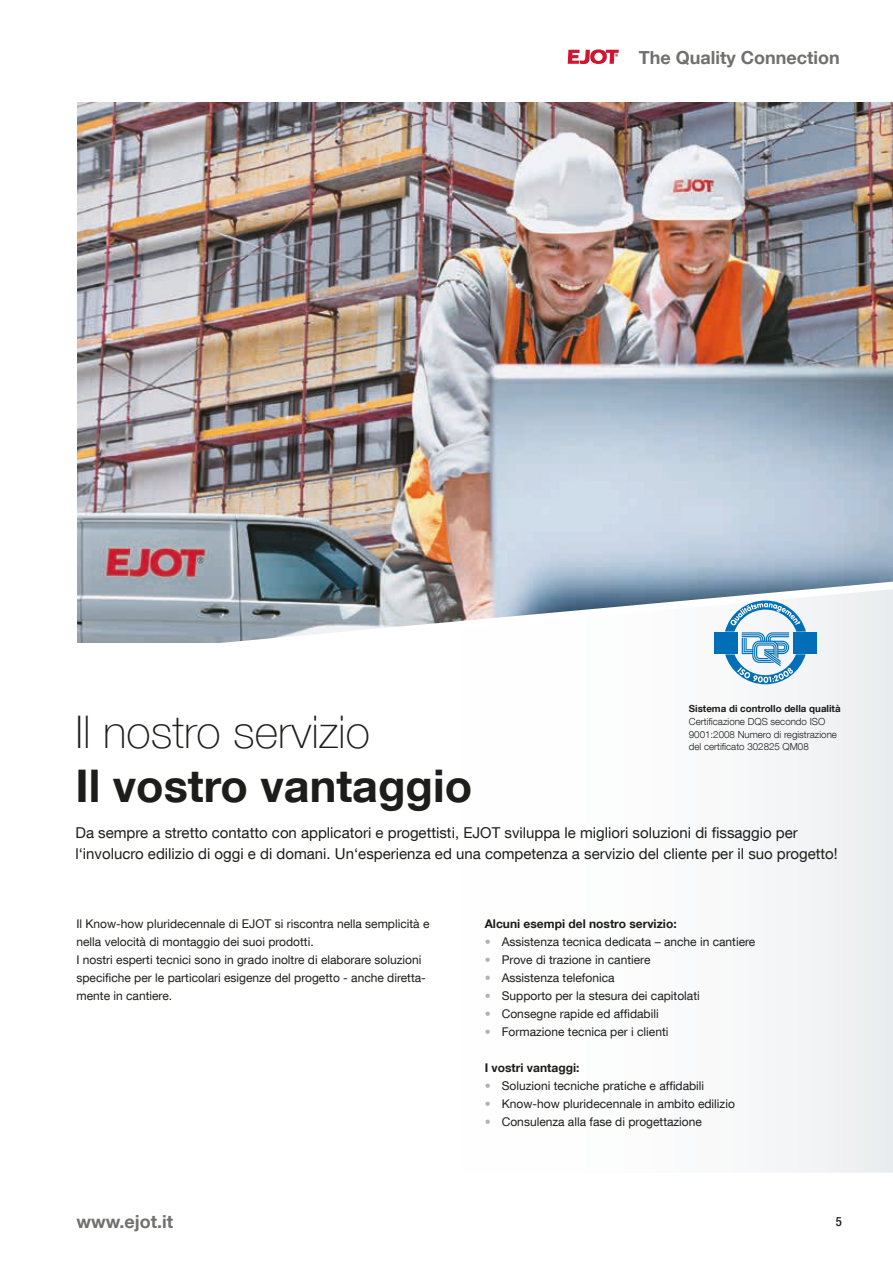
<style>
.page{position:relative;width:893px;height:1263px;background:#fff}
.page>*{position:absolute;margin:0;border:0;box-sizing:border-box;transform-origin:0 0}
.t1{font:700 45px "Helvetica Neue LT Com";color:#1d1d1b}
.t2{font:100 45px "Helvetica Neue LT Com";color:#1d1d1b}
.t3{font:700 18px "Helvetica Neue LT Com";color:#70706f}
.t4{font:15px/21px "Helvetica Neue LT Com";color:#1d1d1b}
.t5{font:500 condensed 12.75px "Helvetica Neue LT Com";color:#1d1d1b}
.t6{font:12px/18px "Helvetica Neue LT Com";color:#1d1d1b}
.t7{font:700 12px "Helvetica Neue LT Com";color:#1d1d1b}
.t8{font:300 9.75px/12.8px "Helvetica Neue LT Com";color:#1d1d1b}
.t9{font:700 9.75px "Helvetica Neue LT Com";color:#1d1d1b}
.s1{color:#b2b2b2}
</style>
<div class="page">
<svg style="left:568px;top:49px;width:51px;height:15px"></svg>
<img style="left:78px;top:103px;width:815px;height:471px">
<svg style="left:77px;top:574px;width:816px;height:599px"></svg>
<svg style="left:714px;top:600px;width:102px;height:84px"></svg>
<h1 class="t2" style="left:75px;top:705px;width:296px">Il nostro servizio</h1>
<h2 class="t3" style="left:639px;top:46px;width:202px">The Quality Connection</h2>
<p class="t9" style="left:689px;top:702px;width:153px">Sistema di controllo della qualità</p>
<p class="t8" style="left:689px;top:715px;width:150px">Certificazione DQS secondo ISO<br>9001:2008 Numero di registrazione</p>
<p class="t8" style="left:689px;top:740px;width:121px">del certificato 302825 QM08</p>
<h1 class="t1" style="left:75px;top:758px;width:398px">Il vostro vantaggio</h1>
<p class="t4" style="left:75px;top:822px;width:764px">Da sempre a stretto contatto con applicatori e progettisti, EJOT sviluppa le migliori soluzioni di fissaggio per l‘involucro edilizio di oggi e di domani. Un‘esperienza ed una competenza a servizio del cliente per il suo progetto!</p>
<p class="t6" style="left:77px;top:915px;width:354px">Il Know-how pluridecennale di EJOT si riscontra nella semplicità e nella velocità di montaggio dei suoi prodotti.<br>I nostri esperti tecnici sono in grado inoltre di elaborare soluzioni specifiche per le particolari esigenze del progetto - anche diretta&shy;mente in cantiere.</p>
<p class="t7" style="left:485px;top:916px;width:193px">Alcuni esempi del nostro servizio:</p>
<p class="t6" style="left:485px;top:933px;width:272px"><span class="s1">•</span> Assistenza tecnica dedicata – anche in cantiere</p>
<p class="t6" style="left:485px;top:951px;width:167px"><span class="s1">•</span> Prove di trazione in cantiere</p>
<p class="t6" style="left:485px;top:969px;width:131px"><span class="s1">•</span> Assistenza telefonica</p>
<p class="t6" style="left:485px;top:987px;width:217px"><span class="s1">•</span> Supporto per la stesura dei capitolati</p>
<p class="t6" style="left:485px;top:1005px;width:175px"><span class="s1">•</span> Consegne rapide ed affidabili</p>
<p class="t6" style="left:485px;top:1023px;width:185px"><span class="s1">•</span> Formazione tecnica per i clienti</p>
<p class="t7" style="left:485px;top:1060px;width:96px">I vostri vantaggi:</p>
<p class="t6" style="left:485px;top:1077px;width:221px"><span class="s1">•</span> Soluzioni tecniche pratiche e affidabili</p>
<p class="t6" style="left:485px;top:1095px;width:252px"><span class="s1">•</span> Know-how pluridecennale in ambito edilizio</p>
<p class="t6" style="left:485px;top:1113px;width:219px"><span class="s1">•</span> Consulenza alla fase di progettazione</p>
<h2 class="t3" style="left:77px;top:1210px;width:98px">www.ejot.it</h2>
<p class="t5" style="left:836px;top:1214px;width:8px">5</p>
</div>
